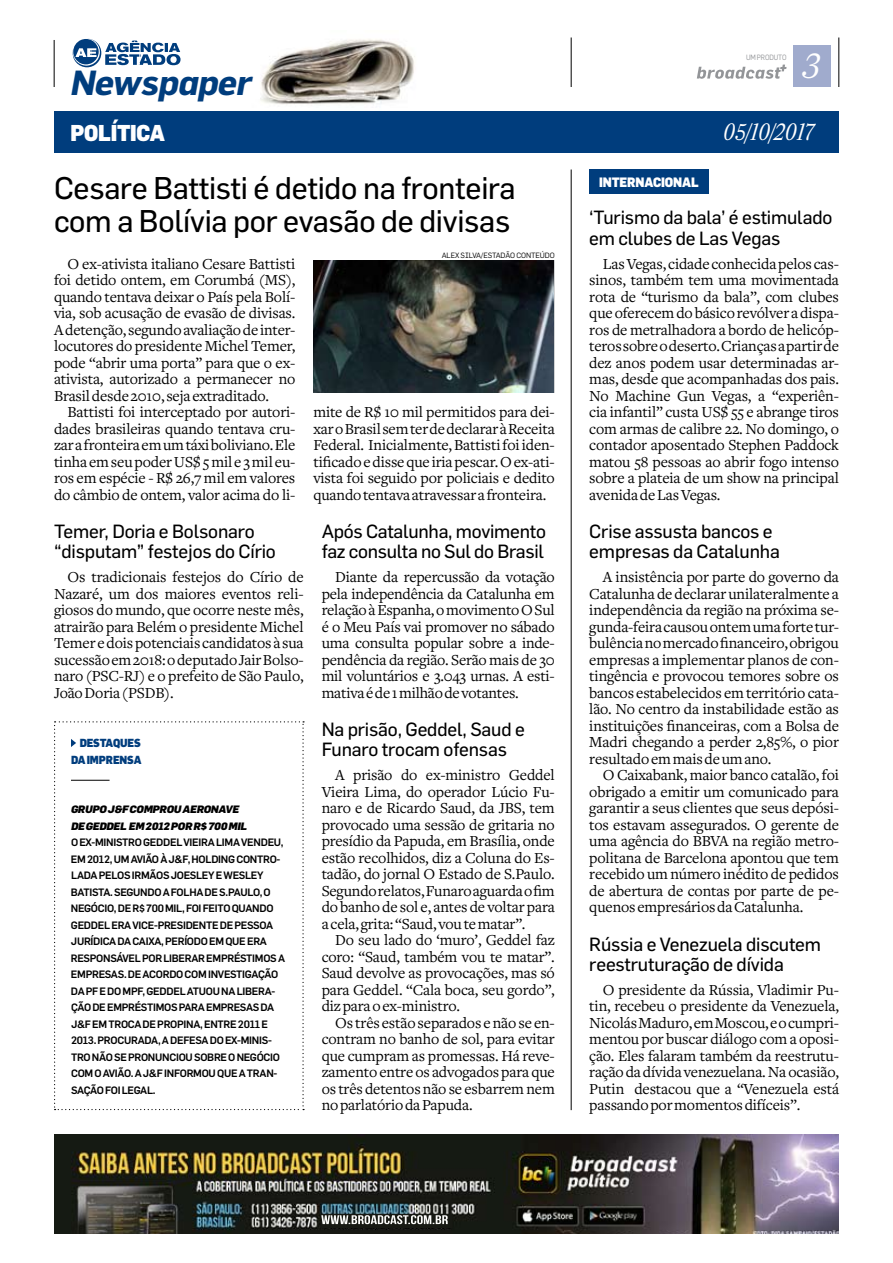
<style>
.page{position:relative;width:893px;height:1263px;background:#fff}
.page>*{position:absolute;margin:0;border:0;box-sizing:border-box;transform-origin:0 0}
.t1{font:italic 34.5px "Estado Headline";color:#fff}
.t2{font:italic 700 34.2px "Flama";letter-spacing:-.02em;color:#003d7d}
.t3{font:30.75px/33px "Flama Basic";letter-spacing:-.01em;color:#000}
.t4{font:italic 23.1px "Estado Headline";letter-spacing:-.025em;color:#fff;scale:.9 1}
.t5{font:900 22.5px "Flama";letter-spacing:-.01em;color:#fff;scale:.9 1}
.t6{font:18.75px/20.2px "Flama Basic";letter-spacing:-.01em;color:#000}
.t7{font:15.9px/16.5px "Freight Text";letter-spacing:-.01em;color:#000;text-align:justify}
.t8{font:900 13.35px "Flama";color:#fff;scale:.9 1}
.t9{font:900 11.55px/16.5px "Flama";letter-spacing:-.01em;color:#003d7d;text-align:right;scale:.9 1}
.t10{font:500 10.5px/16.5px "Flama";letter-spacing:-.025em;color:#000}
.t11{font:7.5px "Flama";letter-spacing:-.01em;color:#000}
.t12{font:7.5px "Flama";letter-spacing:-.015em;color:#939598;scale:.9 1}
.s1{font-weight:900;font-style:italic}
</style>
<div class="page">
<img style="left:244px;top:39px;width:182px;height:73px">
<div style="left:793px;top:46px;width:38px;height:41px;background:#a0abcd"></div>
<div style="left:54px;top:112px;width:785px;height:41px;background:#003d7d"></div>
<hr style="left:54px;top:40px;width:1px;height:47px;background:#000">
<hr style="left:571px;top:38px;width:1px;height:49px;background:#000">
<hr style="left:839px;top:38px;width:1px;height:49px;background:#000">
<svg style="left:72px;top:39px;width:109px;height:28px"></svg>
<svg style="left:697px;top:65px;width:90px;height:14px"></svg>
<img style="left:54px;top:1135px;width:785px;height:99px">
<img style="left:321px;top:1214px;width:131px;height:13px">
<svg style="left:54px;top:721px;width:250px;height:389px"></svg>
<hr style="left:71px;top:780px;width:39px;height:1px;background:#000">
<hr style="left:571px;top:170px;width:1px;height:940px;background:#000">
<div style="left:589px;top:170px;width:120px;height:24px;background:#003d7d"></div>
<img style="left:313px;top:260px;width:240px;height:132px">
<p class="t2" style="left:70px;top:62px;width:182px">Newspaper</p>
<p class="t5" style="left:70px;top:116px;width:107px">POLÍTICA</p>
<p class="t3" style="left:54px;top:169px;width:463px">Cesare Battisti é detido na fronteira com a Bolívia por evasão de divisas</p>
<p class="t7" style="left:68px;top:255px;width:229px">O ex-ativista italiano Cesare Battisti</p>
<p class="t7" style="left:54px;top:272px;width:243px">foi detido ontem, em Corumbá (MS),</p>
<p class="t7" style="left:54px;top:288px;width:243px">quando tentava deixar o País pela Bolí-</p>
<p class="t7" style="left:54px;top:305px;width:243px">via, sob acusação de evasão de divisas.</p>
<p class="t7" style="left:54px;top:321px;width:243px">A detenção, segundo avaliação de inter-</p>
<p class="t7" style="left:54px;top:338px;width:243px">locutores do presidente Michel Temer,</p>
<p class="t7" style="left:54px;top:354px;width:243px">pode “abrir uma porta” para que o ex-</p>
<p class="t7" style="left:54px;top:371px;width:243px">ativista, autorizado a permanecer no</p>
<p class="t7" style="left:54px;top:387px;width:217px">Brasil desde 2010, seja extraditado.</p>
<p class="t7" style="left:68px;top:404px;width:229px">Battisti foi interceptado por autori-</p>
<p class="t7" style="left:54px;top:420px;width:243px">dades brasileiras quando tentava cru-</p>
<p class="t7" style="left:54px;top:437px;width:243px">zar a fronteira em um táxi boliviano. Ele</p>
<p class="t7" style="left:54px;top:453px;width:243px">tinha em seu poder US$ 5 mil e 3 mil eu-</p>
<p class="t7" style="left:54px;top:470px;width:243px">ros em espécie - R$ 26,7 mil em valores</p>
<p class="t7" style="left:54px;top:486px;width:243px">do câmbio de ontem, valor acima do li-</p>
<p class="t11" style="left:442px;top:251px;width:109px">ALEX SILVA/ESTADÃO CONTEÚDO</p>
<p class="t7" style="left:313px;top:404px;width:243px">mite de R$ 10 mil permitidos para dei&shy;xar o Brasil sem ter de declarar à Receita Federal. Inicialmente, Battisti foi iden&shy;tificado e disse que iria pescar. O ex-ati&shy;vista foi seguido por policiais e dedito quando tentava atravessar a fronteira.</p>
<p class="t6" style="left:54px;top:520px;width:223px">Temer, Doria e Bolsonaro “disputam” festejos do Círio</p>
<p class="t7" style="left:54px;top:569px;width:251px;text-indent:14px">Os tradicionais festejos do Círio de Nazaré, um dos maiores eventos reli&shy;giosos do mundo, que ocorre neste mês, atrairão para Belém o presidente Michel Temer e dois potenciais candidatos à sua sucessão em 2018: o deputado Jair Bolso&shy;naro (PSC-RJ) e o prefeito de São Paulo, João Doria (PSDB).</p>
<p class="t9" style="left:71px;top:734px;width:80px">DESTAQUES<br>DA IMPRENSA</p>
<p class="t10" style="left:71px;top:800px;width:216px"><span class="s1">GRUPO J&amp;F COMPROU AERONAVE<br>DE GEDDEL EM 2012 POR R$ 700 MIL<br></span>O EX-MINISTRO GEDDEL VIEIRA LIMA VENDEU, EM 2012, UM AVIÃO À J&amp;F, HOLDING CONTRO-LADA PELOS IRMÃOS JOESLEY E WESLEY BATISTA. SEGUNDO A FOLHA DE S.PAULO, O NEGÓCIO, DE R$ 700 MIL, FOI FEITO QUANDO GEDDEL ERA VICE-PRESIDENTE DE PESSOA JURÍDICA DA CAIXA, PERÍODO EM QUE ERA RESPONSÁVEL POR LIBERAR EMPRÉSTIMOS A EMPRESAS. DE ACORDO COM INVESTIGAÇÃO DA PF E DO MPF, GEDDEL ATUOU NA LIBERA-ÇÃO DE EMPRÉSTIMOS PARA EMPRESAS DA J&amp;F EM TROCA DE PROPINA, ENTRE 2011 E 2013. PROCURADA, A DEFESA DO EX-MINIS-TRO NÃO SE PRONUNCIOU SOBRE O NEGÓCIO COM O AVIÃO. A J&amp;F INFORMOU QUE A TRAN-SAÇÃO FO I LEGAL.</p>
<p class="t6" style="left:322px;top:520px;width:226px">Após Catalunha, movimento faz consulta no Sul do Brasil</p>
<p class="t7" style="left:322px;top:569px;width:235px;text-indent:14px">Diante da repercussão da votação pela independência da Catalunha em relação à Espanha, o movimento O Sul é o Meu País vai promover no sábado uma consulta popular sobre a inde&shy;pendência da região. Serão mais de 30 mil voluntários e 3.043 urnas. A esti&shy;mativa é de 1 milhão de votantes.</p>
<p class="t6" style="left:322px;top:718px;width:205px">Na prisão, Geddel, Saud e<br>Funaro trocam ofensas</p>
<p class="t7" style="left:335px;top:767px;width:221px">A prisão do ex-ministro Geddel</p>
<p class="t7" style="left:322px;top:783px;width:235px">Vieira Lima, do operador Lúcio Fu-</p>
<p class="t7" style="left:322px;top:800px;width:235px">naro e de Ricardo Saud, da JBS, tem</p>
<p class="t7" style="left:322px;top:816px;width:235px">provocado uma sessão de gritaria no</p>
<p class="t7" style="left:322px;top:833px;width:235px">presídio da Papuda, em Brasília, onde</p>
<p class="t7" style="left:322px;top:849px;width:235px">estão recolhidos, diz a Coluna do Es-</p>
<p class="t7" style="left:322px;top:866px;width:235px">tadão, do jornal O Estado de S.Paulo.</p>
<p class="t7" style="left:322px;top:882px;width:235px">Segundo relatos, Funaro aguarda o fim</p>
<p class="t7" style="left:322px;top:899px;width:235px">do banho de sol e, antes de voltar para</p>
<p class="t7" style="left:322px;top:915px;width:205px">a cela, grita: “Saud, vou te matar”.</p>
<p class="t7" style="left:335px;top:932px;width:221px">Do seu lado do ‘muro’, Geddel faz</p>
<p class="t7" style="left:322px;top:948px;width:235px">coro: “Saud, também vou te matar”.</p>
<p class="t7" style="left:322px;top:965px;width:235px">Saud devolve as provocações, mas só</p>
<p class="t7" style="left:322px;top:981px;width:235px">para Geddel. “Cala boca, seu gordo”,</p>
<p class="t7" style="left:322px;top:998px;width:140px">diz para o ex-ministro.</p>
<p class="t7" style="left:335px;top:1014px;width:221px">Os três estão separados e não se en-</p>
<p class="t7" style="left:322px;top:1031px;width:235px">contram no banho de sol, para evitar</p>
<p class="t7" style="left:322px;top:1047px;width:235px">que cumpram as promessas. Há reve-</p>
<p class="t7" style="left:322px;top:1064px;width:235px">zamento entre os advogados para que</p>
<p class="t7" style="left:322px;top:1080px;width:235px">os três detentos não se esbarrem nem</p>
<p class="t7" style="left:322px;top:1097px;width:153px">no parlatório da Papuda.</p>
<p class="t12" style="left:746px;top:53px;width:46px">UM PRODUTO</p>
<p class="t1" style="left:802px;top:50px;width:20px">3</p>
<p class="t8" style="left:599px;top:173px;width:10px">INTERNACIONAL</p>
<p class="t4" style="left:723px;top:122px;width:103px">05/10/2017</p>
<p class="t6" style="left:589px;top:206px;width:245px">‘Turismo da bala’ é estimulado em clubes de Las Vegas</p>
<p class="t7" style="left:589px;top:255px;width:251px;text-indent:14px">Las Vegas, cidade conhecida pelos cas&shy;sinos, também tem uma movimentada rota de “turismo da bala”, com clubes que oferecem do básico revólver a dispa&shy;ros de metralhadora a bordo de helicóp&shy;teros sobre o deserto. Crianças a partir de dez anos podem usar determinadas ar&shy;mas, desde que acompanhadas dos pais.<br>No Machine Gun Vegas, a “experiên&shy;cia infantil” custa US$ 55 e abrange tiros com armas de calibre 22. No domingo, o contador aposentado Stephen Paddock matou 58 pessoas ao abrir fogo intenso sobre a plateia de um show na principal avenida de Las Vegas.</p>
<p class="t6" style="left:589px;top:520px;width:192px">Crise assusta bancos e empresas da Catalunha</p>
<p class="t7" style="left:603px;top:569px;width:238px">A insistência por parte do governo da</p>
<p class="t7" style="left:589px;top:585px;width:251px">Catalunha de declarar unilateralmente a</p>
<p class="t7" style="left:589px;top:602px;width:251px">independência da região na próxima se-</p>
<p class="t7" style="left:589px;top:618px;width:251px">gunda-feira causou ontem uma forte tur-</p>
<p class="t7" style="left:589px;top:635px;width:251px">bulência no mercado financeiro, obrigou</p>
<p class="t7" style="left:589px;top:651px;width:251px">empresas a implementar planos de con-</p>
<p class="t7" style="left:589px;top:668px;width:251px">tingência e provocou temores sobre os</p>
<p class="t7" style="left:589px;top:684px;width:251px">bancos estabelecidos em território cata-</p>
<p class="t7" style="left:589px;top:701px;width:251px">lão. No centro da instabilidade estão as</p>
<p class="t7" style="left:589px;top:717px;width:251px">instituições financeiras, com a Bolsa de</p>
<p class="t7" style="left:589px;top:734px;width:251px">Madri chegando a perder 2,85%, o pior</p>
<p class="t7" style="left:589px;top:750px;width:184px">resultado em mais de um ano.</p>
<p class="t7" style="left:603px;top:767px;width:238px">O Caixabank, maior banco catalão, foi</p>
<p class="t7" style="left:589px;top:783px;width:251px">obrigado a emitir um comunicado para</p>
<p class="t7" style="left:589px;top:800px;width:251px">garantir a seus clientes que seus depósi-</p>
<p class="t7" style="left:589px;top:816px;width:251px">tos estavam assegurados. O gerente de</p>
<p class="t7" style="left:589px;top:833px;width:251px">uma agência do BBVA na região metro-</p>
<p class="t7" style="left:589px;top:849px;width:251px">politana de Barcelona apontou que tem</p>
<p class="t7" style="left:589px;top:866px;width:251px">recebido um número inédito de pedidos</p>
<p class="t7" style="left:589px;top:882px;width:251px">de abertura de contas por parte de pe-</p>
<p class="t7" style="left:589px;top:899px;width:215px">quenos empresários da Catalunha.</p>
<p class="t6" style="left:589px;top:932px;width:233px">Rússia e Venezuela discutem reestruturação de dívida</p>
<p class="t7" style="left:589px;top:981px;width:251px;text-indent:14px">O presidente da Rússia, Vladimir Pu&shy;tin, recebeu o presidente da Venezuela, Nicolás Maduro, em Moscou, e o cumpri&shy;mentou por buscar diálogo com a oposi&shy;ção. Eles falaram também da reestrutu&shy;ração da dívida venezuelana. Na ocasião, Putin destacou que a “Venezuela está passando por momentos difíceis”.</p>
</div>
